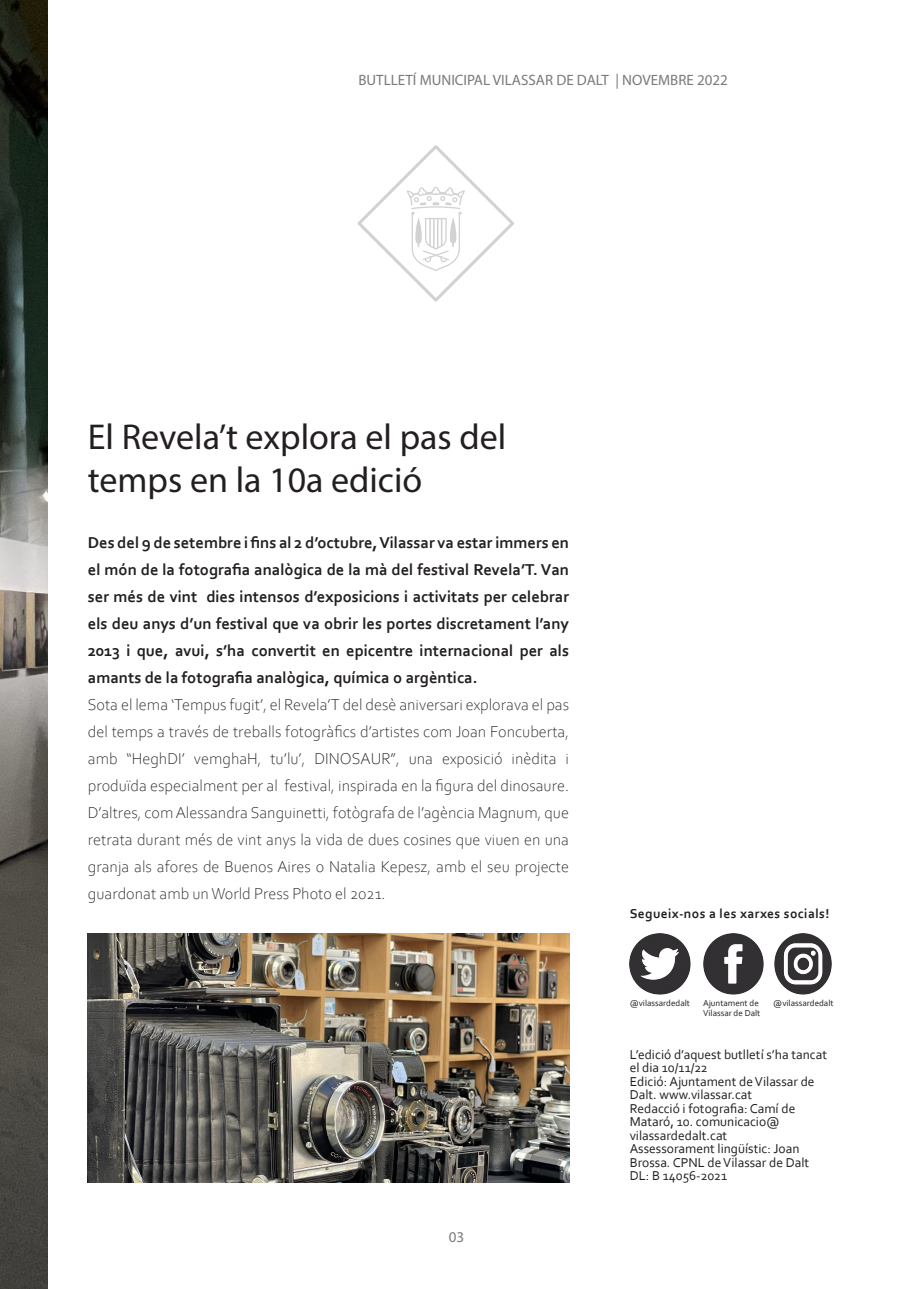
<style>
.page{position:relative;width:919px;height:1289px;background:#fff}
.page>*{position:absolute;margin:0;border:0;box-sizing:border-box;transform-origin:0 0}
.t1{font:36px/43.2px "Myriad Pro";color:#231f20}
.t2{font:300 16.5px/27px "Corbel";color:#231f20;text-align:justify}
.t3{font:700 16.5px/27px "Corbel";color:#231f20;text-align:justify}
.t4{font:15px "Myriad Pro";color:#787a7d}
.t5{font:13.5px/13.5px "Corbel";color:#231f20}
.t6{font:700 13.5px "Corbel";letter-spacing:.03em;color:#231f20}
.t7{font:9px/10.8px "Corbel";color:#231f20}
</style>
<div class="page">
<svg style="left:357px;top:145px;width:157px;height:156px"></svg>
<img style="left:629px;top:933px;width:61px;height:61px">
<img style="left:703px;top:933px;width:60px;height:61px">
<img style="left:774px;top:933px;width:57px;height:61px">
<img style="left:0;top:0;width:48px;height:1288px">
<img style="left:88px;top:933px;width:481px;height:249px">
<p class="t4" style="left:358px;top:70px;width:371px">BUTLLETÍ MUNICIPAL VILASSAR DE DALT | NOVEMBRE 2022</p>
<p class="t1" style="left:88px;top:414px;width:420px">El Revela’t explora el pas del temps en la 10a edició</p>
<p class="t3" style="left:88px;top:528px;width:482px">Des del 9 de setembre i fins al 2 d’octubre, Vilassar va estar immers en el món de la fotografia analògica de la mà del festival Revela’T. Van ser més de vint dies intensos d’exposicions i activitats per celebrar els deu anys d’un festival que va obrir les portes discretament l’any 2013 i que, avui, s’ha convertit en epicentre internacional per als amants de la fotografia analògica, química o argèntica.</p>
<p class="t2" style="left:88px;top:690px;width:482px">Sota el lema ‘Tempus fugit’, el Revela’T del desè aniversari explorava el pas del temps a través de treballs fotogràfics d’artistes com Joan Foncuberta, amb “HeghDI’ vemghaH, tu’lu’, DINOSAUR”, una exposició inèdita i produïda especialment per al festival, inspirada en la figura del dinosaure.<br>D’altres, com Alessandra Sanguinetti, fotògrafa de l’agència Magnum, que retrata durant més de vint anys la vida de dues cosines que viuen en una granja als afores de Buenos Aires o Natalia Kepesz, amb el seu projecte guardonat amb un World Press Photo el 2021.</p>
<p class="t4" style="left:449px;top:1227px;width:17px">03</p>
<p class="t6" style="left:629px;top:905px;width:201px">Segueix-nos a les xarxes socials!</p>
<p class="t7" style="left:629px;top:997px;width:62px">@vilassardedalt</p>
<p class="t7" style="left:703px;top:997px;width:59px">Ajuntament de<br>Vilassar de Dalt</p>
<p class="t7" style="left:773px;top:997px;width:62px">@vilassardedalt</p>
<p class="t5" style="left:629px;top:1047px;width:199px">L’edició d’aquest butlletí s’ha tancat el dia 10/11/22</p>
<p class="t5" style="left:629px;top:1074px;width:186px">Edició: Ajuntament de Vilassar de<br>Dalt. www.vilassar.cat</p>
<p class="t5" style="left:629px;top:1101px;width:167px">Redacció i fotografia: Camí de<br>Mataró, 10. comunicacio@ vilassardedalt.cat</p>
<p class="t5" style="left:629px;top:1141px;width:181px">Assessorament lingüístic: Joan<br>Brossa. CPNL de Vilassar de Dalt</p>
<p class="t5" style="left:629px;top:1168px;width:99px">DL: B 14056-2021</p>
</div>
